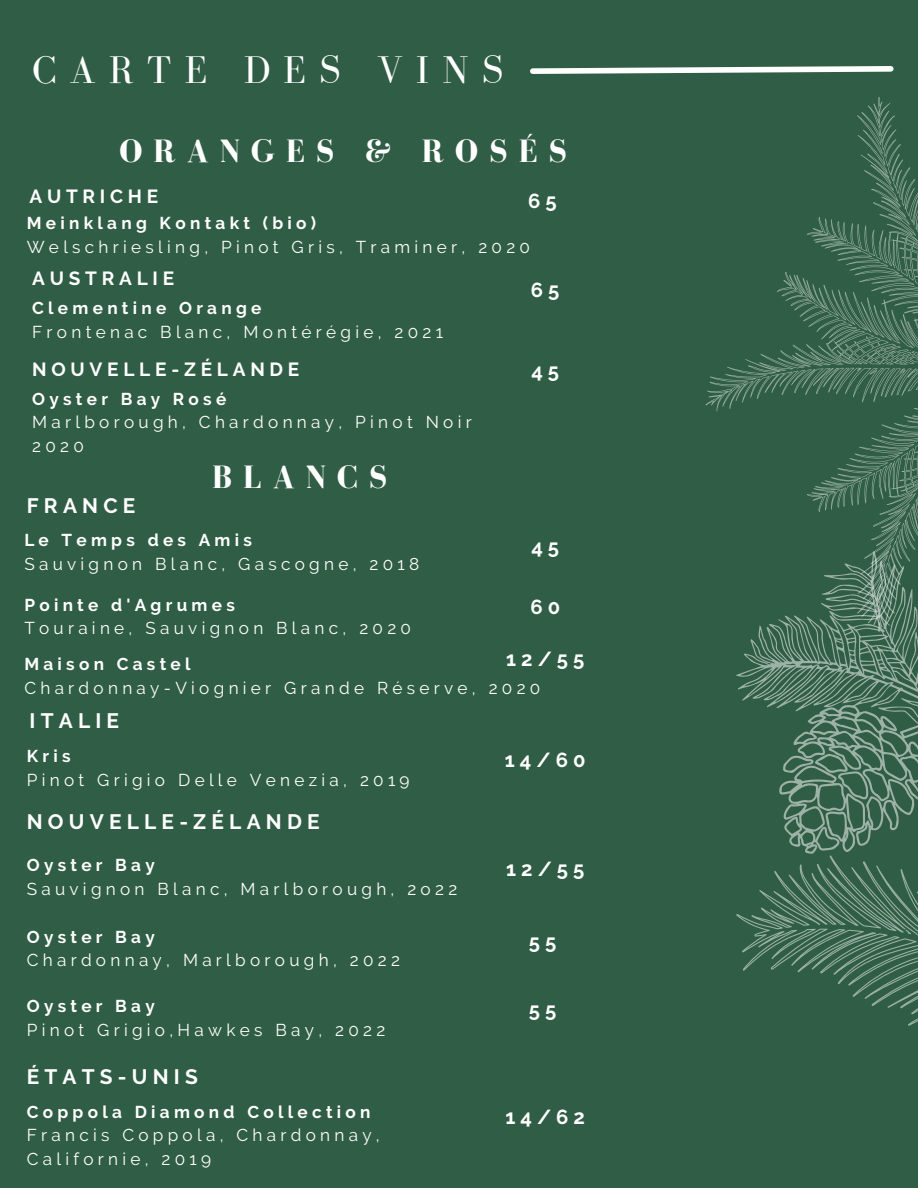
<style>
.page{position:relative;width:918px;height:1188px;background:#305d45}
.page>*{position:absolute;margin:0;border:0;box-sizing:border-box;transform-origin:0 0}
.t1{font:39.75px "Bodoni FLF";letter-spacing:.33em;color:#fff}
.t2{font:700 33.3px "Bodoni FLF";letter-spacing:.33em;color:#fff}
.t3{font:700 20.85px "Raleway";letter-spacing:.25em;color:#fff}
.t4{font:700 20.25px "Raleway";letter-spacing:.25em;color:#fff}
.t5{font:700 19.05px "Raleway";letter-spacing:.25em;color:#fff}
.t6{font:17.1px/23.5px "Raleway";letter-spacing:.25em;color:#fff}
.t7{font:700 17.1px "Raleway";letter-spacing:.25em;color:#fff}
</style>
<div class="page">
<svg style="left:530px;top:66px;width:364px;height:8px"></svg>
<svg style="left:736px;top:632px;width:182px;height:177px"></svg>
<svg style="left:781px;top:748px;width:96px;height:55px"></svg>
<svg style="left:736px;top:809px;width:182px;height:217px"></svg>
<svg style="left:905px;top:929px;width:6px;height:6px"></svg>
<svg style="left:705px;top:97px;width:213px;height:535px"></svg>
<svg style="left:905px;top:240px;width:13px;height:46px"></svg>
<p class="t1" style="left:32px;top:48px;width:473px">CARTE DES VINS</p>
<p class="t2" style="left:119px;top:133px;width:449px">ORANGES &amp; ROSÉS</p>
<p class="t5" style="left:29px;top:185px;width:130px">AUTRICHE</p>
<p class="t4" style="left:528px;top:189px;width:30px">65</p>
<p class="t7" style="left:27px;top:213px;width:291px">Meinklang Kontakt (bio)</p>
<p class="t6" style="left:27px;top:235px;width:505px">Welschriesling, Pinot Gris, Traminer, 2020</p>
<p class="t5" style="left:32px;top:267px;width:143px">AUSTRALIE</p>
<p class="t7" style="left:32px;top:298px;width:231px">Clementine Orange</p>
<p class="t6" style="left:32px;top:320px;width:412px">Frontenac Blanc, Montérégie, 2021</p>
<p class="t5" style="left:32px;top:358px;width:269px">NOUVELLE-ZÉLANDE</p>
<p class="t7" style="left:32px;top:389px;width:196px">Oyster Bay Rosé</p>
<p class="t6" style="left:32px;top:411px;width:441px">Marlborough, Chardonnay, Pinot Noir<br>2020</p>
<p class="t3" style="left:27px;top:493px;width:110px">FRANCE</p>
<p class="t2" style="left:212px;top:459px;width:177px">BLANCS</p>
<p class="t7" style="left:24px;top:530px;width:229px">Le Temps des Amis</p>
<p class="t6" style="left:24px;top:552px;width:396px">Sauvignon Blanc, Gascogne, 2018</p>
<p class="t4" style="left:531px;top:278px;width:30px">65</p>
<p class="t4" style="left:531px;top:359px;width:29px">45</p>
<p class="t4" style="left:531px;top:535px;width:29px">45</p>
<p class="t7" style="left:24px;top:594px;width:212px">Pointe d'Agrumes</p>
<p class="t6" style="left:24px;top:616px;width:388px">Touraine, Sauvignon Blanc, 2020</p>
<p class="t7" style="left:24px;top:654px;width:168px">Maison Castel</p>
<p class="t6" style="left:24px;top:676px;width:518px">Chardonnay-Viognier Grande Réserve, 2020</p>
<p class="t4" style="left:530px;top:595px;width:31px">60</p>
<p class="t4" style="left:506px;top:647px;width:80px">12/55</p>
<p class="t3" style="left:29px;top:709px;width:91px">ITALIE</p>
<p class="t7" style="left:27px;top:746px;width:45px">Kris</p>
<p class="t6" style="left:27px;top:768px;width:384px">Pinot Grigio Delle Venezia, 2019</p>
<p class="t3" style="left:27px;top:809px;width:294px">NOUVELLE-ZÉLANDE</p>
<p class="t7" style="left:27px;top:855px;width:130px">Oyster Bay</p>
<p class="t6" style="left:27px;top:877px;width:432px">Sauvignon Blanc, Marlborough, 2o22</p>
<p class="t7" style="left:27px;top:927px;width:130px">Oyster Bay</p>
<p class="t6" style="left:27px;top:949px;width:375px">Chardonnay, Marlborough, 2022</p>
<p class="t7" style="left:27px;top:996px;width:130px">Oyster Bay</p>
<p class="t6" style="left:27px;top:1018px;width:360px">Pinot Grigio,Hawkes Bay, 2022</p>
<p class="t3" style="left:27px;top:1065px;width:173px">ÉTATS-UNIS</p>
<p class="t7" style="left:27px;top:1102px;width:345px">Coppola Diamond Collection</p>
<p class="t6" style="left:27px;top:1124px;width:355px">Francis Coppola, Chardonnay,<br>Californie, 2019</p>
<p class="t4" style="left:505px;top:748px;width:82px">14/60</p>
<p class="t4" style="left:506px;top:857px;width:80px">12/55</p>
<p class="t4" style="left:529px;top:930px;width:29px">55</p>
<p class="t4" style="left:529px;top:998px;width:29px">55</p>
<p class="t4" style="left:505px;top:1105px;width:81px">14/62</p>
</div>
